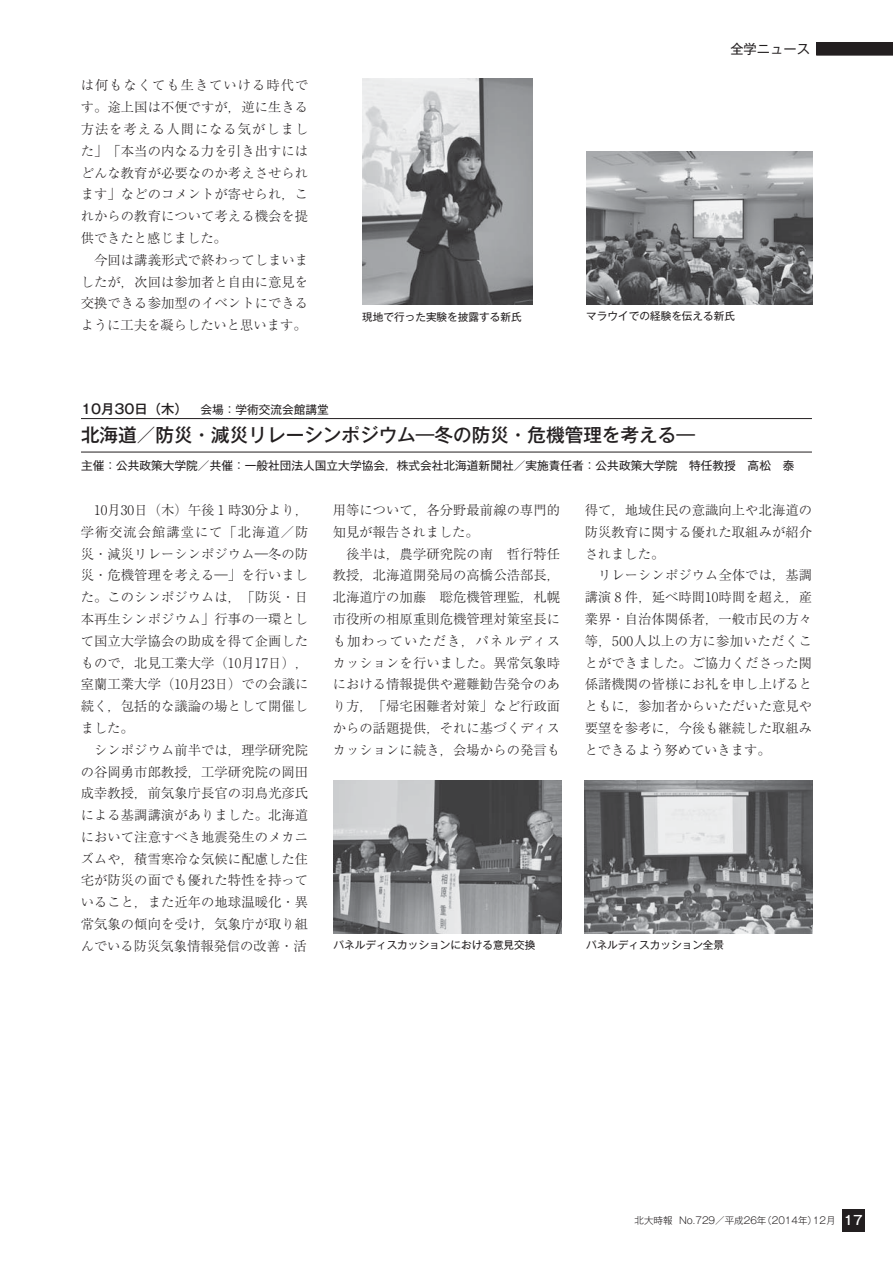
<style>
.page{position:relative;width:893px;height:1263px;background:#fff}
.page>*{position:absolute;margin:0;border:0;box-sizing:border-box;transform-origin:0 0}
.t1{font:18.6px "Gothic MB101 Pro Medium 90 msp RKSJ H";color:#231f20}
.t2{font:13.35px/21.8px "Ryumin Pro Light 90 msp RKSJ H";letter-spacing:.005em;color:#231f20}
.t3{font:13.35px "Gothic MB101 Pro Regular 90 msp RKSJ H";color:#231f20}
.t4{font:12.75px "Gothic MB101 Pro Medium 90 msp RKSJ H";color:#fff}
.t5{font:11.7px "Gothic MB101 Pro Regular 90 msp RKSJ H";color:#231f20}
.t6{font:10.65px "Gothic MB101 Pro Regular 90 msp RKSJ H";color:#231f20}
.t7{font:9.6px "Gothic MB101 Pro Light 90 msp RKSJ H";color:#231f20}
.s1{font-family:"Gothic MB101 Pro Medium 90 msp RKSJ H";font-size:13.35px}
</style>
<div class="page">
<div style="left:842px;top:1209px;width:22px;height:22px;background:#231f20"></div>
<svg style="left:816px;top:43px;width:77px;height:12px"></svg>
<img style="left:586px;top:152px;width:226px;height:153px">
<img style="left:362px;top:79px;width:170px;height:226px">
<img style="left:585px;top:781px;width:227px;height:153px">
<img style="left:333px;top:781px;width:228px;height:153px">
<hr style="left:81px;top:418px;width:731px;height:1px;background:#231f20">
<hr style="left:81px;top:452px;width:731px;height:1px;background:#231f20">
<p class="t2" style="left:81px;top:76px;width:229px">は何もなくても生きていける時代です。途上国は不便ですが，逆に生きる方法を考える人間になる気がしました」「本当の内なる力を引き出すにはどんな教育が必要なのか考えさせられます」などのコメントが寄せられ，これからの教育について考える機会を提供できたと感じました。<br>　今回は講義形式で終わってしまいましたが，次回は参加者と自由に意見を交換できる参加型のイベントにできるように工夫を凝らしたいと思います。</p>
<p class="t3" style="left:730px;top:44px;width:81px">全学ニュース</p>
<p class="t6" style="left:362px;top:313px;width:161px">現地で行った実験を披露する新氏</p>
<p class="t6" style="left:586px;top:312px;width:150px">マラウイでの経験を伝える新氏</p>
<p class="t5" style="left:81px;top:405px;width:249px"><span class="s1">10月30日（木）　</span>会場：学術交流会館講堂</p>
<h1 class="t1" style="left:81px;top:428px;width:615px">北海道／防災・減災リレーシンポジウム―冬の防災・危機管理を考える―</h1>
<p class="t5" style="left:81px;top:461px;width:715px">主催：公共政策大学院／共催：一般社団法人国立大学協会，株式会社北海道新聞社／実施責任者：公共政策大学院　特任教授　高松　泰</p>
<p class="t2" style="left:81px;top:501px;width:229px">　10月30日（木）午後 1 時30分より，学術交流会館講堂にて「北海道／防災・減災リレーシンポジウム―冬の防災・危機管理を考える―」を行いました。このシンポジウムは，「防災・日本再生シンポジウム」行事の一環として国立大学協会の助成を得て企画したもので，北見工業大学（10月17日），室蘭工業大学（10月23日）での会議に続く，包括的な議論の場として開催しました。<br>　シンポジウム前半では，理学研究院の谷岡勇市郎教授，工学研究院の岡田成幸教授，前気象庁長官の羽鳥光彦氏による基調講演がありました。北海道において注意すべき地震発生のメカニズムや，積雪寒冷な気候に配慮した住宅が防災の面でも優れた特性を持っていること，また近年の地球温暖化・異常気象の傾向を受け，気象庁が取り組んでいる防災気象情報発信の改善・活</p>
<p class="t2" style="left:333px;top:501px;width:229px">用等について，各分野最前線の専門的知見が報告されました。<br>　後半は，農学研究院の南　哲行特任教授，北海道開発局の高橋公浩部長，北海道庁の加藤　聡危機管理監，札幌市役所の相原重則危機管理対策室長にも加わっていただき，パネルディスカッションを行いました。異常気象時における情報提供や避難勧告発令のあり方，「帰宅困難者対策」など行政面からの話題提供，それに基づくディスカッションに続き，会場からの発言も</p>
<p class="t2" style="left:585px;top:501px;width:229px">得て，地域住民の意識向上や北海道の防災教育に関する優れた取組みが紹介されました。<br>　リレーシンポジウム全体では，基調講演 8 件，延べ時間10時間を超え，産業界・自治体関係者，一般市民の方々等，500人以上の方に参加いただくことができました。ご協力くださった関係諸機関の皆様にお礼を申し上げるとともに，参加者からいただいた意見や要望を参考に，今後も継続した取組みとできるよう努めていきます。</p>
<p class="t6" style="left:333px;top:941px;width:203px">パネルディスカッションにおける意見交換</p>
<p class="t6" style="left:586px;top:941px;width:140px">パネルディスカッション全景</p>
<p class="t7" style="left:634px;top:1217px;width:203px">北大時報 No.729／平成26年（2014年）12月</p>
<p class="t4" style="left:843px;top:1215px;width:21px">17</p>
</div>
